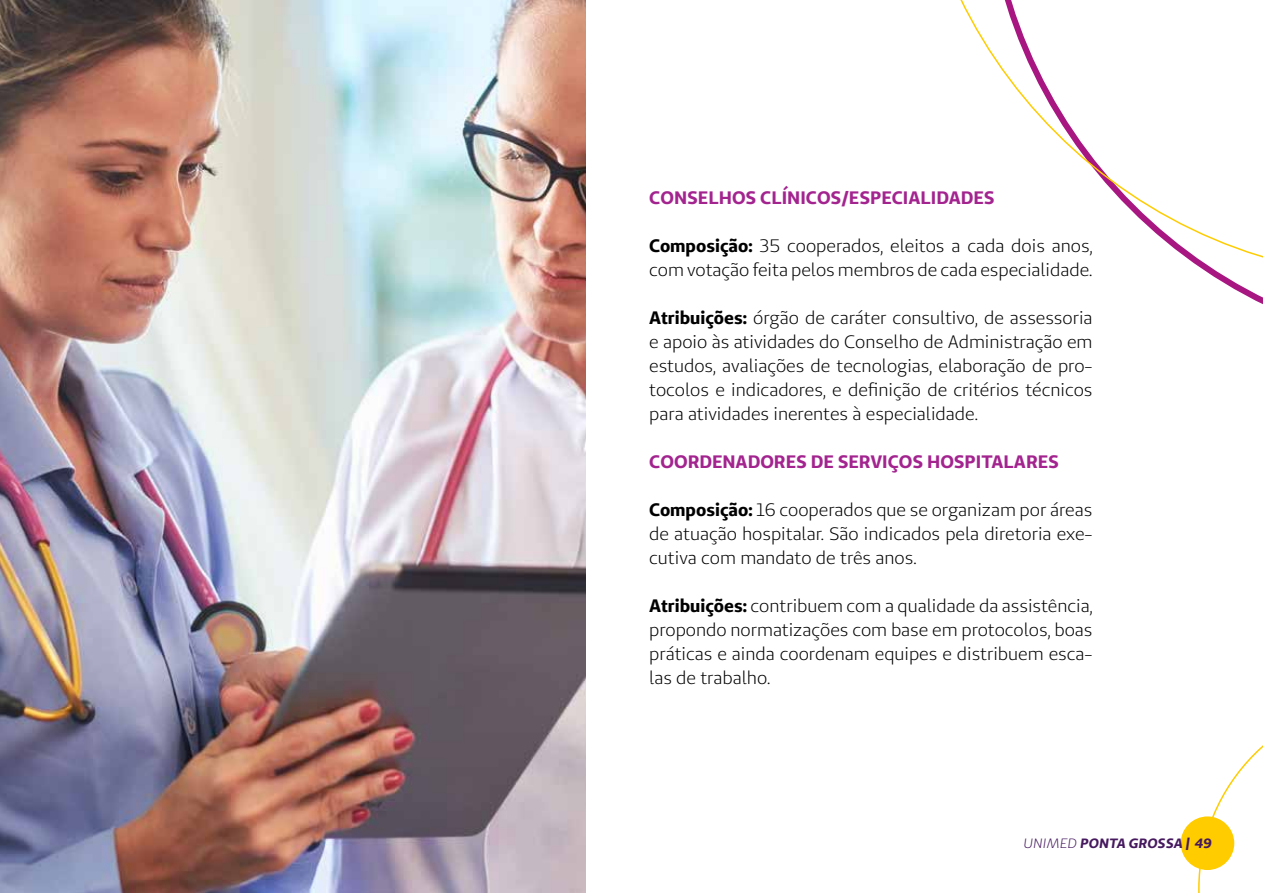
<style>
.page{position:relative;width:1263px;height:893px;background:#fff}
.page>*{position:absolute;margin:0;border:0;box-sizing:border-box;transform-origin:0 0}
.t1{font:18px/24px "Unimed Sans";color:#000;text-align:justify}
.t2{font:700 18px "Unimed Sans";color:#a3248f}
.t3{font:italic 700 13.5px "Unimed Sans";letter-spacing:.01em;color:#46195f}
.s1{font-weight:700}
.s2{font-weight:400}
</style>
<div class="page">
<img style="left:0;top:0;width:585px;height:893px">
<svg style="left:960px;top:0;width:303px;height:279px"></svg>
<svg style="left:1198px;top:745px;width:65px;height:148px"></svg>
<div style="left:1181px;top:816px;width:53px;height:54px;background:#fc0;border-radius:50%"></div>
<p class="t2" style="left:649px;top:186px;width:347px">CONSELHOS CLÍNICOS/ESPECIALIDADES</p>
<p class="t1" style="left:649px;top:234px;width:445px"><span class="s1">Composição:</span> 35 cooperados, eleitos a cada dois anos, com votação feita pelos membros de cada especialidade.</p>
<p class="t1" style="left:649px;top:306px;width:445px"><span class="s1">Atribuições:</span> órgão de caráter consultivo, de assessoria e apoio às atividades do Conselho de Administração em estudos, avaliações de tecnologias, elaboração de pro&shy;tocolos e indicadores, e definição de critérios técnicos para atividades inerentes à especialidade.</p>
<p class="t2" style="left:649px;top:450px;width:411px">COORDENADORES DE SERVIÇOS HOSPITALARES</p>
<p class="t1" style="left:649px;top:498px;width:445px"><span class="s1">Composição:</span> 16 cooperados que se organizam por áreas de atuação hospitalar. São indicados pela diretoria exe&shy;cutiva com mandato de três anos.</p>
<p class="t1" style="left:649px;top:594px;width:445px"><span class="s1">Atribuições:</span> contribuem com a qualidade da assistência, propondo normatizações com base em protocolos, boas práticas e ainda coordenam equipes e distribuem esca&shy;las de trabalho.</p>
<p class="t3" style="left:1023px;top:834px;width:190px"><span class="s2">UNIMED</span> PONTA GROSSA | 49</p>
</div>
